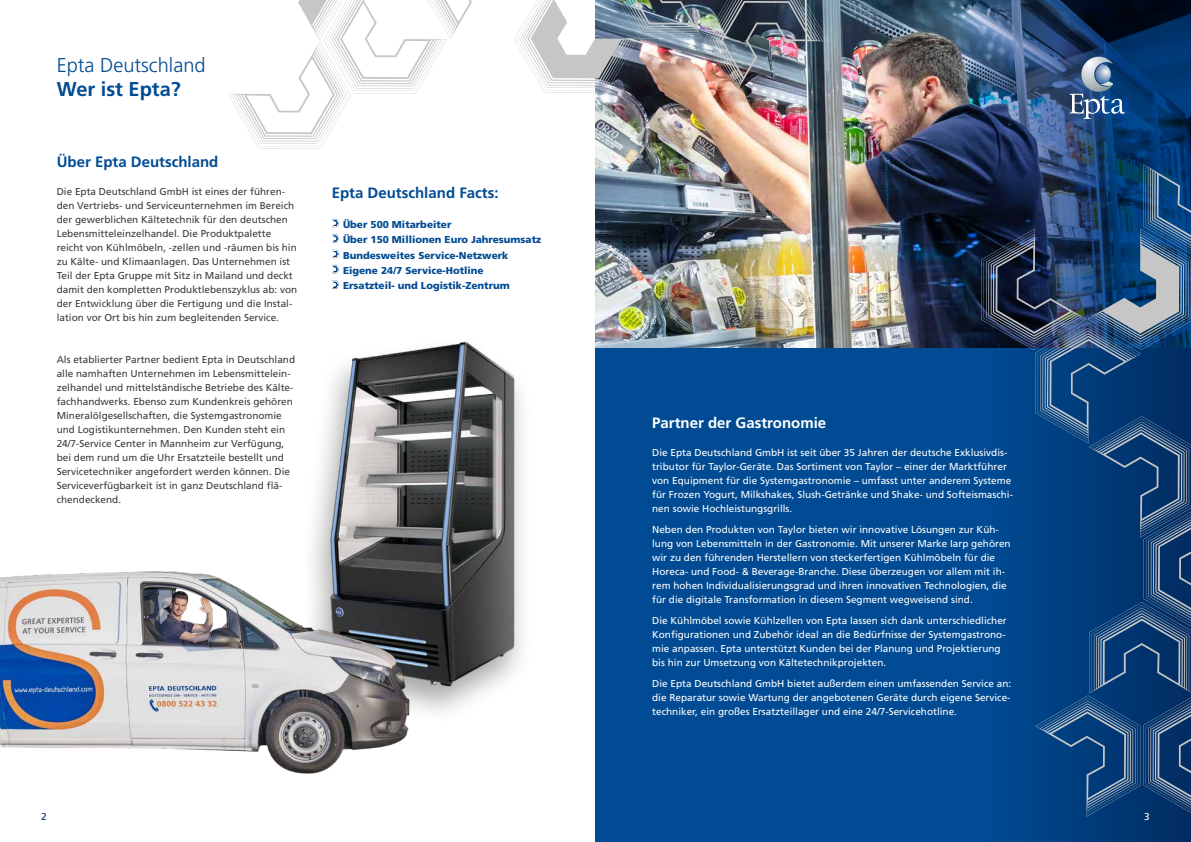
<style>
.page{position:relative;width:1191px;height:842px;background:#fff}
.page>*{position:absolute;margin:0;border:0;box-sizing:border-box;transform-origin:0 0}
.t1{font:300 20px "Frutiger LT Std";color:#004b93}
.t2{font:700 20px "Frutiger LT Std";color:#004b93}
.t3{font:700 15px "Frutiger LT Std";color:#004b93}
.t4{font:700 15px "Frutiger LT Std";color:#fff}
.t5{font:10px/14px "Frutiger LT Std";color:#fff}
.t6{font:10px/14px "Frutiger LT Std";color:#3c3c3b}
.t7{font:900 10px/15.4px "Frutiger LT Std";color:#004b93}
.t8{font:10px "Frutiger LT Std";color:#042b60}
</style>
<div class="page">
<div style="left:301px;top:335px;width:233px;height:390px;background:#000;opacity:.35"></div>
<img style="left:319px;top:335px;width:199px;height:383px">
<img style="left:595px;top:0;width:596px;height:349px">
<svg style="left:1100px;top:81px;width:20px;height:7px"></svg>
<svg style="left:1069px;top:94px;width:55px;height:25px"></svg>
<img style="left:0;top:499px;width:428px;height:275px">
<svg style="left:227px;top:0;width:245px;height:149px"></svg>
<img style="left:514px;top:0;width:314px;height:94px">
<div style="left:595px;top:349px;width:596px;height:493px;background:#004b93"></div>
<svg style="left:332px;top:218px;width:8px;height:10px"></svg>
<svg style="left:332px;top:234px;width:8px;height:9px"></svg>
<svg style="left:332px;top:249px;width:8px;height:10px"></svg>
<svg style="left:332px;top:265px;width:8px;height:9px"></svg>
<svg style="left:332px;top:280px;width:8px;height:9px"></svg>
<svg style="left:981px;top:164px;width:210px;height:653px"></svg>
<h1 class="t1" style="left:57px;top:53px;width:150px">Epta Deutschland</h1>
<h1 class="t2" style="left:57px;top:77px;width:126px">Wer ist Epta?</h1>
<h2 class="t3" style="left:57px;top:153px;width:163px">Über Epta Deutschland</h2>
<p class="t6" style="left:57px;top:184px;width:242px">Die Epta Deutschland GmbH ist eines der führen&shy;den Vertriebs- und Serviceunternehmen im Bereich der gewerblichen Kältetechnik für den deutschen Lebensmitteleinzelhandel. Die Produktpalette reicht von Kühlmöbeln, -zellen und -räumen bis hin zu Kälte- und Klimaanlagen. Das Unternehmen ist Teil der Epta Gruppe mit Sitz in Mailand und deckt damit den kompletten Produktlebenszyklus ab: von der Entwicklung über die Fertigung und die Instal&shy;lation vor Ort bis hin zum begleitenden Service.</p>
<p class="t6" style="left:57px;top:353px;width:240px">Als etablierter Partner bedient Epta in Deutschland alle namhaften Unternehmen im Lebensmittelein&shy;zelhandel und mittelständische Betriebe des Kälte&shy;fachhandwerks. Ebenso zum Kundenkreis gehören Mineralölgesellschaften, die Systemgastronomie und Logistikunternehmen. Den Kunden steht ein 24/7-Service Center in Mannheim zur Verfügung, bei dem rund um die Uhr Ersatzteile bestellt und Servicetechniker angefordert werden können. Die Serviceverfügbarkeit ist in ganz Deutschland flä&shy;chendeckend.</p>
<h2 class="t3" style="left:332px;top:184px;width:168px">Epta Deutschland Facts:</h2>
<p class="t7" style="left:343px;top:217px;width:200px">Über 500 Mitarbeiter<br>Über 150 Millionen Euro Jahresumsatz<br>Bundesweites Service-Netzwerk<br>Eigene 24/7 Service-Hotline<br>Ersatzteil- und Logistik-Zentrum</p>
<p class="t8" style="left:41px;top:810px;width:7px">2</p>
<h2 class="t4" style="left:652px;top:414px;width:175px">Partner der Gastronomie</h2>
<p class="t5" style="left:652px;top:446px;width:362px">Die Epta Deutschland GmbH ist seit über 35 Jahren der deutsche Exklusivdis&shy;tributor für Taylor-Geräte. Das Sortiment von Taylor – einer der Marktführer von Equipment für die Systemgastronomie – umfasst unter anderem Systeme für Frozen Yogurt, Milkshakes, Slush-Getränke und Shake- und Softeismaschi&shy;nen sowie Hochleistungsgrills.</p>
<p class="t5" style="left:652px;top:523px;width:360px">Neben den Produkten von Taylor bieten wir innovative Lösungen zur Küh&shy;lung von Lebensmitteln in der Gastronomie. Mit unserer Marke Iarp gehören wir zu den führenden Herstellern von steckerfertigen Kühlmöbeln für die Horeca- und Food- &amp; Beverage-Branche. Diese überzeugen vor allem mit ih&shy;rem hohen Individualisierungsgrad und ihren innovativen Technologien, die für die digitale Transformation in diesem Segment wegweisend sind.</p>
<p class="t5" style="left:652px;top:614px;width:356px">Die Kühlmöbel sowie Kühlzellen von Epta lassen sich dank unterschiedlicher Konfigurationen und Zubehör ideal an die Bedürfnisse der Systemgastrono&shy;mie anpassen. Epta unterstützt Kunden bei der Planung und Projektierung bis hin zur Umsetzung von Kältetechnikprojekten.</p>
<p class="t5" style="left:652px;top:677px;width:360px;text-align:justify">Die Epta Deutschland GmbH bietet außerdem einen umfassenden Service an: die Reparatur sowie Wartung der angebotenen Geräte durch eigene Service&shy;techniker, ein großes Ersatzteillager und eine 24/7-Servicehotline.</p>
<p class="t5" style="left:1144px;top:809px;width:7px">3</p>
</div>
